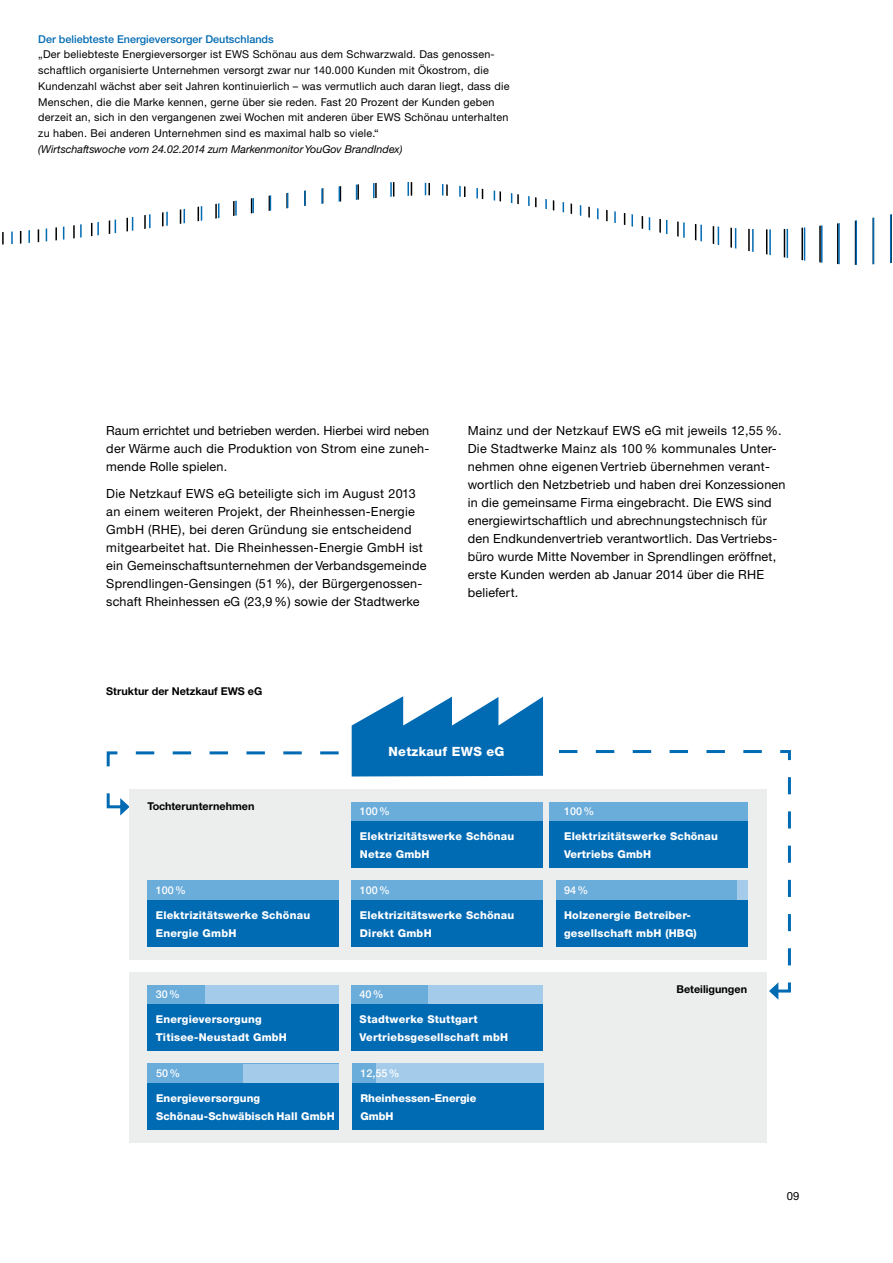
<style>
.page{position:relative;width:893px;height:1263px;background:#fff}
.page>*{position:absolute;margin:0;border:0;box-sizing:border-box;transform-origin:0 0}
.t1{font:800 12.75px "Helvetica Neue CE";letter-spacing:.02em;color:#fff}
.t2{font:12.6px/18px "Helvetica Neue CE";letter-spacing:.015em;color:#000}
.t3{font:11.25px "Helvetica Neue CE";color:#000}
.t4{font:10.8px/15.8px "Helvetica Neue CE";letter-spacing:.02em;color:#000}
.t5{font:800 10.8px/18px "Helvetica Neue CE";letter-spacing:.02em;color:#fff}
.t6{font:italic 10.8px "Helvetica Neue CE";color:#000}
.t7{font:700 10.8px "Helvetica Neue CE";color:#000}
.t8{font:500 10.8px "Helvetica Neue CE";color:#006ab3}
.t9{font:500 10.8px "Helvetica Neue CE";color:#fff}
.t10{font:800 10.8px/18px "Helvetica Neue CE";color:#fff}
</style>
<div class="page">
<svg style="left:2px;top:182px;width:890px;height:83px"></svg>
<div style="left:129px;top:972px;width:637px;height:170px;background:#eceded"></div>
<svg style="left:528px;top:750px;width:263px;height:244px"></svg>
<svg style="left:769px;top:982px;width:9px;height:18px"></svg>
<div style="left:148px;top:985px;width:191px;height:49px;background:#6aacda"></div>
<div style="left:148px;top:1004px;width:191px;height:47px;background:#006ab3"></div>
<div style="left:205px;top:985px;width:134px;height:19px;background:#a4ccea"></div>
<div style="left:352px;top:985px;width:191px;height:49px;background:#6aacda"></div>
<div style="left:352px;top:1004px;width:191px;height:47px;background:#006ab3"></div>
<div style="left:428px;top:985px;width:115px;height:19px;background:#a4ccea"></div>
<div style="left:148px;top:1064px;width:191px;height:49px;background:#6aacda"></div>
<div style="left:148px;top:1083px;width:191px;height:46px;background:#006ab3"></div>
<div style="left:243px;top:1064px;width:96px;height:19px;background:#a4ccea"></div>
<div style="left:352px;top:1064px;width:192px;height:49px;background:#a4ccea"></div>
<div style="left:352px;top:1064px;width:24px;height:49px;background:#6aacda"></div>
<div style="left:352px;top:1083px;width:192px;height:46px;background:#006ab3"></div>
<svg style="left:106px;top:696px;width:437px;height:119px"></svg>
<div style="left:129px;top:789px;width:637px;height:170px;background:#eceded"></div>
<div style="left:549px;top:821px;width:192px;height:47px;background:#006ab3"></div>
<div style="left:352px;top:802px;width:191px;height:49px;background:#6aacda"></div>
<div style="left:352px;top:821px;width:191px;height:47px;background:#006ab3"></div>
<div style="left:556px;top:802px;width:191px;height:49px;background:#6aacda"></div>
<div style="left:556px;top:821px;width:191px;height:47px;background:#006ab3"></div>
<div style="left:148px;top:881px;width:191px;height:49px;background:#6aacda"></div>
<div style="left:148px;top:900px;width:191px;height:47px;background:#006ab3"></div>
<div style="left:352px;top:881px;width:191px;height:49px;background:#6aacda"></div>
<div style="left:352px;top:900px;width:191px;height:47px;background:#006ab3"></div>
<div style="left:556px;top:881px;width:191px;height:49px;background:#a4ccea"></div>
<div style="left:556px;top:881px;width:180px;height:49px;background:#6aacda"></div>
<div style="left:556px;top:900px;width:191px;height:47px;background:#006ab3"></div>
<p class="t8" style="left:38px;top:32px;width:237px">Der beliebteste Energieversorger Deutschlands</p>
<p class="t4" style="left:38px;top:47px;width:473px">„Der beliebteste Energieversorger ist EWS Schönau aus dem Schwarzwald. Das genossen&shy;schaftlich organisierte Unternehmen versorgt zwar nur 140.000 Kunden mit Ökostrom, die Kundenzahl wächst aber seit Jahren kontinuierlich – was vermutlich auch daran liegt, dass die Menschen, die die Marke kennen, gerne über sie reden. Fast 20 Prozent der Kunden geben derzeit an, sich in den vergangenen zwei Wochen mit anderen über EWS Schönau unterhalten zu haben. Bei anderen Unternehmen sind es maximal halb so viele.“</p>
<p class="t6" style="left:38px;top:142px;width:366px">(Wirtschaftswoche vom 24.02.2014 zum Markenmonitor YouGov BrandIndex)</p>
<p class="t2" style="left:106px;top:422px;width:325px;text-align:justify">Raum errichtet und betrieben werden. Hierbei wird neben der Wärme auch die Produktion von Strom eine zuneh&shy;mende Rolle spielen.</p>
<p class="t2" style="left:106px;top:485px;width:322px">Die Netzkauf EWS eG beteiligte sich im August 2013 an einem weiteren Projekt, der Rheinhessen-Energie GmbH (RHE), bei deren Gründung sie entscheidend mitgearbeitet hat. Die Rheinhessen-Energie GmbH ist ein Gemeinschaftsunternehmen der Verbandsgemeinde Sprendlingen-Gensingen (51%), der Bürgergenossen&shy;schaft Rheinhessen eG (23,9%) sowie der Stadtwerke</p>
<p class="t7" style="left:106px;top:684px;width:158px">Struktur der Netzkauf EWS eG</p>
<p class="t2" style="left:468px;top:422px;width:319px">Mainz und der Netzkauf EWS eG mit jeweils 12,55 %.<br>Die Stadtwerke Mainz als 100 % kommunales Unter&shy;nehmen ohne eigenen Vertrieb übernehmen verant&shy;wortlich den Netzbetrieb und haben drei Konzessionen in die gemeinsame Firma eingebracht. Die EWS sind energiewirtschaftlich und abrechnungstechnisch für den Endkundenvertrieb verantwortlich. Das Vertriebs&shy;büro wurde Mitte November in Sprendlingen eröffnet, erste Kunden werden ab Januar 2014 über die RHE beliefert.</p>
<p class="t7" style="left:148px;top:800px;width:108px">Tochterunternehmen</p>
<p class="t9" style="left:156px;top:883px;width:32px">100%</p>
<p class="t5" style="left:156px;top:906px;width:156px">Elektrizitätswerke Schönau<br>Energie GmbH</p>
<p class="t9" style="left:156px;top:987px;width:26px">30%</p>
<p class="t5" style="left:156px;top:1010px;width:133px">Energieversorgung<br>Titisee-Neustadt GmbH</p>
<p class="t9" style="left:156px;top:1066px;width:26px">50%</p>
<p class="t5" style="left:156px;top:1089px;width:180px">Energieversorgung<br>Schönau-Schwäbisch Hall GmbH</p>
<p class="t1" style="left:389px;top:743px;width:117px">Netzkauf EWS eG</p>
<p class="t9" style="left:360px;top:804px;width:32px">100%</p>
<p class="t5" style="left:360px;top:827px;width:156px">Elektrizitätswerke Schönau<br>Netze GmbH</p>
<p class="t9" style="left:360px;top:883px;width:32px">100%</p>
<p class="t5" style="left:360px;top:906px;width:156px">Elektrizitätswerke Schönau<br>Direkt GmbH</p>
<p class="t9" style="left:360px;top:987px;width:26px">40%</p>
<p class="t5" style="left:360px;top:1010px;width:150px">Stadtwerke Stuttgart<br>Vertriebsgesellschaft mbH</p>
<p class="t9" style="left:360px;top:1066px;width:41px">12,55%</p>
<p class="t10" style="left:360px;top:1089px;width:118px">Rheinhessen-Energie<br>GmbH</p>
<p class="t9" style="left:564px;top:804px;width:32px">100%</p>
<p class="t5" style="left:564px;top:827px;width:155px">Elektrizitätswerke Schönau<br>Vertriebs GmbH</p>
<p class="t9" style="left:558px;top:805px;width:32px">10 %</p>
<p class="t5" style="left:558px;top:827px;width:140px">Elektrizitätswerke<br>Schönau Vertriebs GmbH</p>
<p class="t9" style="left:564px;top:883px;width:26px">94%</p>
<p class="t5" style="left:564px;top:906px;width:134px">Holzenergie Betreiber&shy;gesellschaft mbH (HBG)</p>
<p class="t7" style="left:676px;top:983px;width:72px">Beteiligungen</p>
<p class="t3" style="left:787px;top:1189px;width:14px">09</p>
</div>
